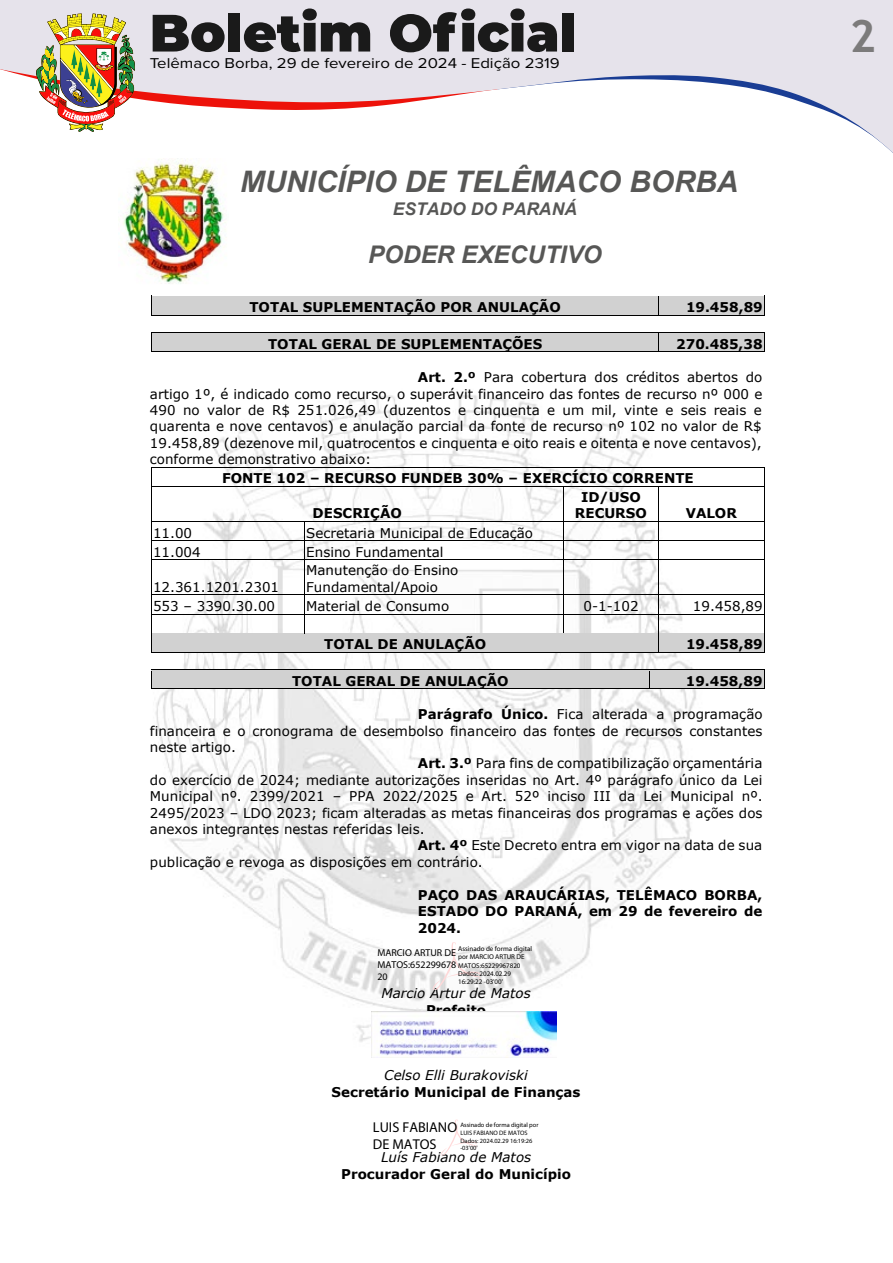
<style>
.page{position:relative;width:893px;height:1263px;background:#fff}
.page>*{position:absolute;margin:0;border:0;box-sizing:border-box;transform-origin:0 0}
.t1{font:700 45px "Trebuchet MS";color:#7c7b7b}
.t2{font:italic 700 29.7px "Arial";color:#575756}
.t3{font:italic 700 24.3px "Arial";color:#575756}
.t4{font:italic 700 17.55px "Arial";color:#575756}
.t5{font:14.7px "Proxima Nova";color:#000;scale:1.14 1}
.t6{font:14.25px/17.1px "Myriad Pro";color:#000}
.t7{font:13.5px/16.5px "Verdana";color:#000;text-align:justify}
.t8{font:700 13.5px/16.5px "Verdana";color:#000;text-align:center}
.t9{font:italic 13.5px "Verdana";color:#000}
.t10{font:10.05px/12px "Myriad Pro";color:#000;text-align:justify}
.t11{font:7.05px/8.4px "Myriad Pro";color:#000}
.t12{font:6.3px/7.6px "Myriad Pro";color:#000}
.s1{font-weight:700}
</style>
<div class="page">
<div style="left:0;top:0;width:893px;height:9px;background:#e6e3eb"></div>
<svg style="left:0;top:9px;width:893px;height:144px"></svg>
<img style="left:123px;top:158px;width:103px;height:126px">
<img style="left:155px;top:395px;width:541px;height:647px">
<div style="left:152px;top:297px;width:507px;height:18px;background:#d1d1d1"></div>
<div style="left:659px;top:297px;width:105px;height:18px;background:#d1d1d1"></div>
<hr style="left:152px;top:296px;width:507px;height:1px;background:#000">
<hr style="left:659px;top:296px;width:105px;height:1px;background:#000">
<svg style="left:151px;top:296px;width:1px;height:20px"></svg>
<hr style="left:152px;top:315px;width:507px;height:1px;background:#000">
<hr style="left:659px;top:315px;width:105px;height:1px;background:#000">
<svg style="left:764px;top:296px;width:1px;height:20px"></svg>
<div style="left:152px;top:333px;width:507px;height:18px;background:#d1d1d1"></div>
<div style="left:659px;top:333px;width:105px;height:18px;background:#d1d1d1"></div>
<hr style="left:152px;top:332px;width:507px;height:1px;background:#000">
<hr style="left:659px;top:332px;width:105px;height:1px;background:#000">
<svg style="left:151px;top:332px;width:1px;height:20px"></svg>
<hr style="left:152px;top:351px;width:507px;height:1px;background:#000">
<hr style="left:659px;top:351px;width:105px;height:1px;background:#000">
<svg style="left:764px;top:332px;width:1px;height:20px"></svg>
<hr style="left:152px;top:467px;width:612px;height:1px;background:#000">
<svg style="left:151px;top:467px;width:1px;height:21px"></svg>
<hr style="left:152px;top:486px;width:411px;height:1px;background:#000">
<hr style="left:563px;top:486px;width:96px;height:1px;background:#000">
<hr style="left:659px;top:486px;width:105px;height:1px;background:#000">
<svg style="left:764px;top:467px;width:1px;height:21px"></svg>
<hr style="left:151px;top:488px;width:1px;height:33px;background:#000">
<hr style="left:563px;top:488px;width:1px;height:33px;background:#000">
<hr style="left:659px;top:488px;width:1px;height:33px;background:#000">
<hr style="left:764px;top:488px;width:1px;height:33px;background:#000">
<hr style="left:152px;top:521px;width:152px;height:1px;background:#000">
<hr style="left:305px;top:521px;width:258px;height:1px;background:#000">
<hr style="left:563px;top:521px;width:96px;height:1px;background:#000">
<hr style="left:659px;top:521px;width:105px;height:1px;background:#000">
<hr style="left:152px;top:540px;width:152px;height:1px;background:#000">
<hr style="left:305px;top:540px;width:258px;height:1px;background:#000">
<hr style="left:563px;top:540px;width:96px;height:1px;background:#000">
<hr style="left:659px;top:540px;width:105px;height:1px;background:#000">
<svg style="left:151px;top:521px;width:1px;height:41px"></svg>
<hr style="left:152px;top:559px;width:152px;height:1px;background:#000">
<svg style="left:304px;top:521px;width:1px;height:41px"></svg>
<hr style="left:305px;top:559px;width:258px;height:1px;background:#000">
<svg style="left:563px;top:522px;width:1px;height:40px"></svg>
<hr style="left:563px;top:559px;width:96px;height:1px;background:#000">
<svg style="left:659px;top:522px;width:1px;height:40px"></svg>
<hr style="left:659px;top:559px;width:105px;height:1px;background:#000">
<svg style="left:764px;top:521px;width:1px;height:41px"></svg>
<hr style="left:151px;top:562px;width:1px;height:32px;background:#000">
<hr style="left:304px;top:562px;width:1px;height:32px;background:#000">
<hr style="left:563px;top:562px;width:1px;height:32px;background:#000">
<hr style="left:659px;top:562px;width:1px;height:32px;background:#000">
<hr style="left:764px;top:562px;width:1px;height:32px;background:#000">
<hr style="left:152px;top:594px;width:152px;height:1px;background:#000">
<hr style="left:305px;top:594px;width:258px;height:1px;background:#000">
<hr style="left:563px;top:594px;width:96px;height:1px;background:#000">
<hr style="left:659px;top:594px;width:105px;height:1px;background:#000">
<hr style="left:152px;top:614px;width:152px;height:1px;background:#000">
<hr style="left:305px;top:614px;width:258px;height:1px;background:#000">
<hr style="left:563px;top:614px;width:96px;height:1px;background:#000">
<hr style="left:659px;top:614px;width:105px;height:1px;background:#000">
<div style="left:152px;top:634px;width:507px;height:18px;background:#d1d1d1"></div>
<div style="left:659px;top:634px;width:105px;height:18px;background:#d1d1d1"></div>
<hr style="left:152px;top:633px;width:152px;height:1px;background:#000">
<svg style="left:304px;top:594px;width:1px;height:40px"></svg>
<hr style="left:305px;top:633px;width:258px;height:1px;background:#000">
<svg style="left:563px;top:595px;width:1px;height:38px"></svg>
<hr style="left:563px;top:633px;width:96px;height:1px;background:#000">
<hr style="left:659px;top:633px;width:105px;height:1px;background:#000">
<svg style="left:151px;top:594px;width:1px;height:59px"></svg>
<hr style="left:152px;top:652px;width:507px;height:1px;background:#000">
<svg style="left:659px;top:595px;width:1px;height:39px"></svg>
<hr style="left:659px;top:652px;width:105px;height:1px;background:#000">
<svg style="left:764px;top:594px;width:1px;height:59px"></svg>
<div style="left:152px;top:670px;width:497px;height:18px;background:#d1d1d1"></div>
<div style="left:650px;top:670px;width:114px;height:18px;background:#d1d1d1"></div>
<hr style="left:152px;top:669px;width:497px;height:1px;background:#000">
<hr style="left:650px;top:669px;width:114px;height:1px;background:#000">
<svg style="left:151px;top:669px;width:1px;height:20px"></svg>
<hr style="left:152px;top:688px;width:497px;height:1px;background:#000">
<svg style="left:649px;top:669px;width:1px;height:20px"></svg>
<hr style="left:650px;top:688px;width:114px;height:1px;background:#000">
<svg style="left:764px;top:669px;width:1px;height:20px"></svg>
<img style="left:371px;top:1012px;width:185px;height:46px">
<svg style="left:441px;top:1119px;width:36px;height:36px"></svg>
<svg style="left:433px;top:942px;width:48px;height:48px"></svg>
<p class="t5" style="left:150px;top:53px;width:361px">Telêmaco Borba, 29 de fevereiro de 2024 - Edição 2319</p>
<h2 class="t2" style="left:240px;top:162px;width:500px">MUNICÍPIO DE TELÊMACO BORBA</h2>
<p class="t4" style="left:393px;top:197px;width:186px">ESTADO DO PARANÁ</p>
<h3 class="t3" style="left:368px;top:238px;width:235px">PODER EXECUTIVO</h3>
<p class="t8" style="left:249px;top:299px;width:313px">TOTAL SUPLEMENTAÇÃO POR ANULAÇÃO</p>
<p class="t8" style="left:686px;top:299px;width:78px">19.458,89</p>
<p class="t8" style="left:268px;top:335px;width:276px">TOTAL GERAL DE SUPLEMENTAÇÕES</p>
<p class="t8" style="left:676px;top:335px;width:88px">270.485,38</p>
<p class="t7" style="left:150px;top:369px;width:614px;text-indent:268px"><span class="s1">Art. 2.º</span> Para cobertura dos créditos abertos do artigo 1º, é indicado como recurso, o superávit financeiro das fontes de recurso nº 000 e 490 no valor de R$ 251.026,49 (duzentos e cinquenta e um mil, vinte e seis reais e quarenta e nove centavos) e anulação parcial da fonte de recurso nº 102 no valor de R$ 19.458,89 (dezenove mil, quatrocentos e cinquenta e oito reais e oitenta e nove centavos), conforme demonstrativo abaixo:</p>
<p class="t8" style="left:222px;top:470px;width:473px">FONTE 102 – RECURSO FUNDEB 30% – EXERCÍCIO CORRENTE</p>
<p class="t8" style="left:313px;top:505px;width:91px">DESCRIÇÃO</p>
<p class="t8" style="left:575px;top:488px;width:73px">ID/USO<br>RECURSO</p>
<p class="t8" style="left:686px;top:505px;width:53px">VALOR</p>
<p class="t7" style="left:153px;top:524px;width:41px">11.00</p>
<p class="t7" style="left:306px;top:524px;width:228px">Secretaria Municipal de Educação</p>
<p class="t7" style="left:153px;top:543px;width:49px">11.004</p>
<p class="t7" style="left:306px;top:543px;width:139px">Ensino Fundamental</p>
<p class="t7" style="left:153px;top:578px;width:128px">12.361.1201.2301</p>
<p class="t7" style="left:306px;top:562px;width:154px">Manutenção do Ensino<br>Fundamental/Apoio</p>
<p class="t7" style="left:153px;top:598px;width:124px">553 – 3390.30.00</p>
<p class="t7" style="left:306px;top:598px;width:145px">Material de Consumo</p>
<p class="t7" style="left:583px;top:598px;width:57px">0-1-102</p>
<p class="t7" style="left:693px;top:598px;width:71px">19.458,89</p>
<p class="t8" style="left:324px;top:636px;width:164px">TOTAL DE ANULAÇÃO</p>
<p class="t8" style="left:686px;top:636px;width:78px">19.458,89</p>
<p class="t8" style="left:292px;top:672px;width:218px">TOTAL GERAL DE ANULAÇÃO</p>
<p class="t8" style="left:686px;top:672px;width:78px">19.458,89</p>
<p class="t7" style="left:418px;top:706px;width:346px"><span class="s1">Parágrafo Único.</span> Fica alterada a programação</p>
<p class="t7" style="left:150px;top:722px;width:614px">financeira e o cronograma de desembolso financeiro das fontes de recursos constantes</p>
<p class="t7" style="left:150px;top:739px;width:88px">neste artigo.</p>
<p class="t7" style="left:418px;top:755px;width:346px"><span class="s1">Art. 3.º</span> Para fins de compatibilização orçamentária</p>
<p class="t7" style="left:150px;top:771px;width:614px">do exercício de 2024; mediante autorizações inseridas no Art. 4º parágrafo único da Lei</p>
<p class="t7" style="left:150px;top:788px;width:614px">Municipal nº. 2399/2021 – PPA 2022/2025 e Art. 52º inciso III da Lei Municipal nº.</p>
<p class="t7" style="left:150px;top:804px;width:614px">2495/2023 – LDO 2023; ficam alteradas as metas financeiras dos programas e ações dos</p>
<p class="t7" style="left:150px;top:821px;width:276px">anexos integrantes nestas referidas leis.</p>
<p class="t7" style="left:418px;top:837px;width:346px"><span class="s1">Art. 4º</span> Este Decreto entra em vigor na data de sua</p>
<p class="t7" style="left:150px;top:854px;width:334px">publicação e revoga as disposições em contrário.</p>
<p class="t8" style="left:418px;top:886px;width:346px;text-align:justify">PAÇO DAS ARAUCÁRIAS, TELÊMACO BORBA, ESTADO DO PARANÁ, em 29 de fevereiro de 2024.</p>
<p class="t10" style="left:377px;top:947px;width:81px">MARCIO ARTUR DE MATOS:652299678<br>20</p>
<p class="t11" style="left:458px;top:944px;width:76px">Assinado de forma digital por MARCIO ARTUR DE<br>MATOS:65229967820<br>Dados: 2024.02.29<br>16:29:22 -03'00'</p>
<p class="t9" style="left:381px;top:984px;width:151px">Marcio Artur de Matos</p>
<p class="t8" style="left:426px;top:1001px;width:62px">Prefeito</p>
<p class="t9" style="left:384px;top:1066px;width:145px">Celso Elli Burakoviski</p>
<p class="t8" style="left:332px;top:1083px;width:250px">Secretário Municipal de Finanças</p>
<p class="t6" style="left:373px;top:1118px;width:86px">LUIS FABIANO<br>DE MATOS</p>
<p class="t12" style="left:460px;top:1121px;width:80px">Assinado de forma digital por<br>LUIS FABIANO DE MATOS<br>Dados: 2024.02.29 16:19:26 -03'00'</p>
<p class="t9" style="left:381px;top:1148px;width:152px">Luís Fabiano de Matos</p>
<p class="t8" style="left:341px;top:1165px;width:231px">Procurador Geral do Município</p>
<h1 class="t1" style="left:850px;top:8px;width:28px">2</h1>
</div>
